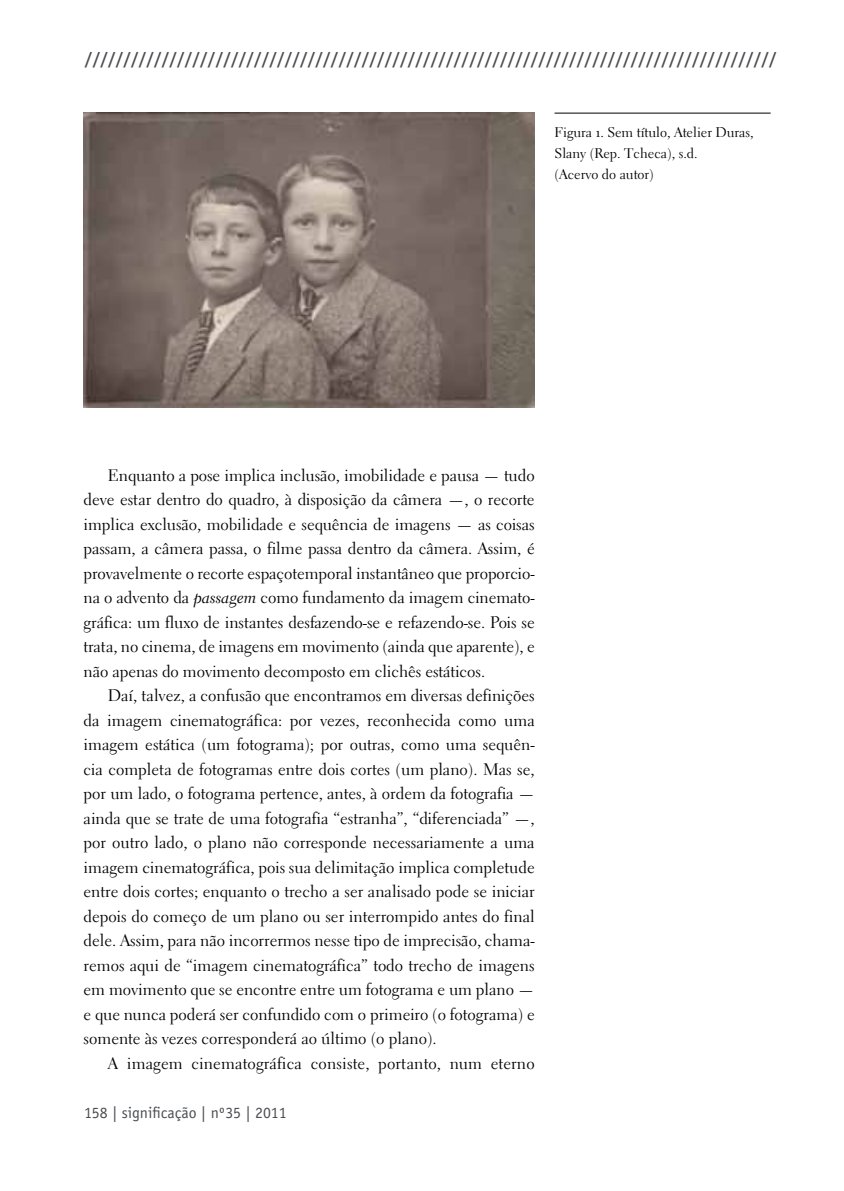
<style>
.page{position:relative;width:844px;height:1191px;background:#fff}
.page>*{position:absolute;margin:0;border:0;box-sizing:border-box;transform-origin:0 0}
.t1{font:16.62px/24.5px "Electra LH Regular Os F";color:#000;text-align:justify}
.t2{font:700 16.62px "Officina Sans Std";color:#4b4d50}
.t3{font:15.75px "Officina Sans Std";color:#4b4d50}
.t4{font:14px/21px "Electra LH Regular Os F";color:#000}
.s1{font-family:"Electra LH Cursive Os F"}
</style>
<div class="page">
<img style="left:84px;top:113px;width:450px;height:294px">
<hr style="left:554px;top:113px;width:216px;height:1px;background:#000">
<p class="t2" style="left:85px;top:48px;width:692px">//////////////////////////////////////////////////////////////////////////////////////////</p>
<p class="t4" style="left:554px;top:122px;width:200px">Figura 1. Sem título, Atelier Duras,<br>Slany (Rep. Tcheca), s.d.<br>(Acervo do autor)</p>
<p class="t1" style="left:84px;top:462px;width:452px;text-indent:24px">Enquanto a pose implica inclusão, imobilidade e pausa — tudo deve estar dentro do quadro, à disposição da câmera —, o recorte implica exclusão, mobilidade e sequência de imagens — as coisas passam, a câmera passa, o filme passa dentro da câmera. Assim, é provavelmente o recorte espaçotemporal instantâneo que proporcio&shy;na o advento da <span class="s1">passagem</span> como fundamento da imagem cinemato&shy;gráfica: um fluxo de instantes desfazendo-se e refazendo-se. Pois se trata, no cinema, de imagens em movimento (ainda que aparente), e não apenas do movimento decomposto em clichês estáticos.</p>
<p class="t1" style="left:84px;top:683px;width:452px;text-indent:24px">Daí, talvez, a confusão que encontramos em diversas definições da imagem cinematográfica: por vezes, reconhecida como uma imagem estática (um fotograma); por outras, como uma sequên&shy;cia completa de fotogramas entre dois cortes (um plano). Mas se, por um lado, o fotograma pertence, antes, à ordem da fotografia — ainda que se trate de uma fotografia “estranha”, “diferenciada” —, por outro lado, o plano não corresponde necessariamente a uma imagem cinematográfica, pois sua delimitação implica completude entre dois cortes; enquanto o trecho a ser analisado pode se iniciar depois do começo de um plano ou ser interrompido antes do final dele. Assim, para não incorrermos nesse tipo de imprecisão, chama&shy;remos aqui de “imagem cinematográfica” todo trecho de imagens em movimento que se encontre entre um fotograma e um plano — e que nunca poderá ser confundido com o primeiro (o fotograma) e somente às vezes corresponderá ao último (o plano).</p>
<p class="t1" style="left:108px;top:1051px;width:428px">A imagem cinematográfica consiste, portanto, num eterno</p>
<p class="t3" style="left:84px;top:1103px;width:204px">158 | significação | nº35 | 2011</p>
</div>
